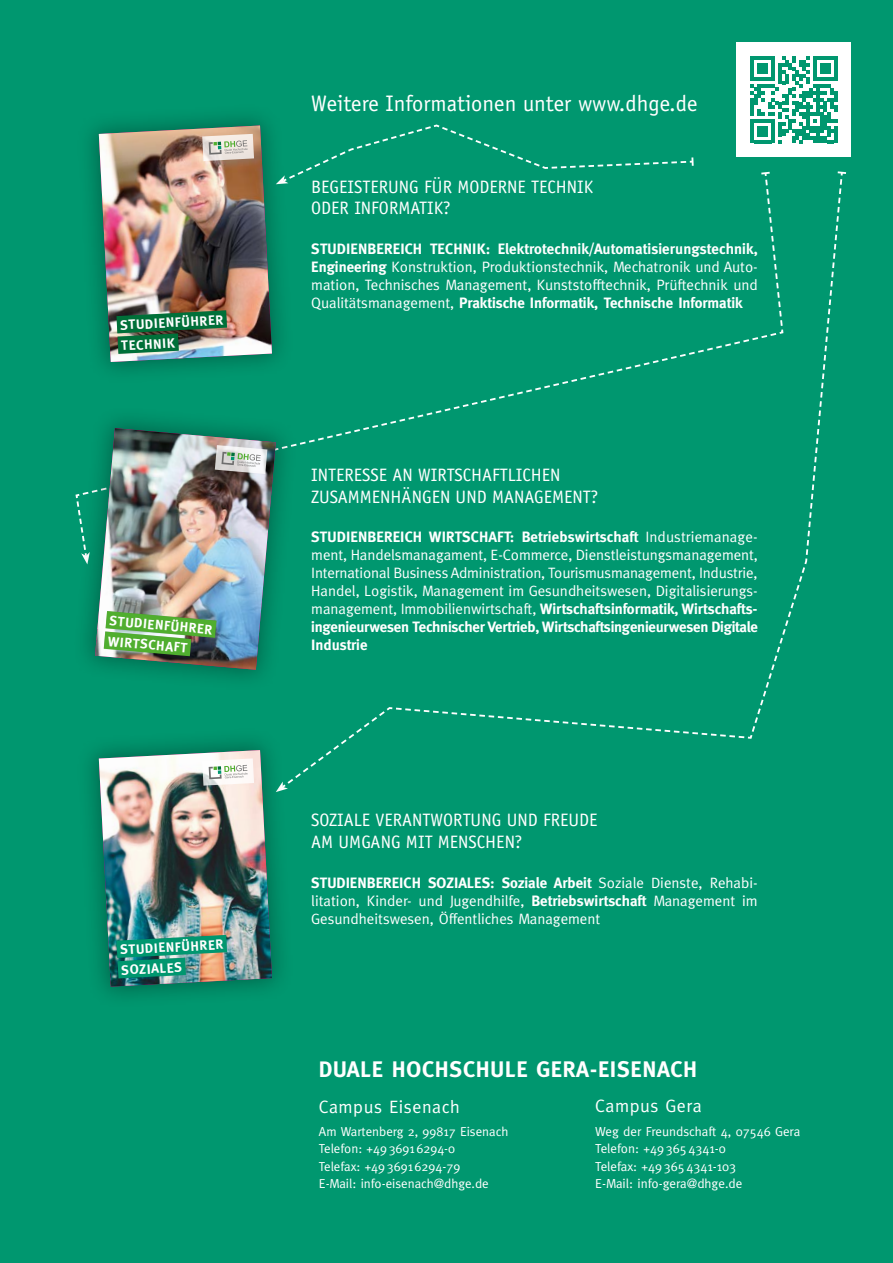
<style>
.page{position:relative;width:893px;height:1263px;background:#00976f}
.page>*{position:absolute;margin:0;border:0;box-sizing:border-box;transform-origin:0 0}
.t1{font:22.5px "AT Officina Sans";color:#fff}
.t2{font:700 22.5px "Meta";letter-spacing:.03em;color:#fff}
.t3{font:18px/21.6px "AT Officina Sans";color:#fff}
.t4{font:18px "Meta";letter-spacing:.03em;color:#fff}
.t5{font:15px/18px "Meta";letter-spacing:-.005em;color:#fff;text-align:justify}
.t6{font:700 13.5px/20.5px "Meta";color:#fff}
.t7{font:13.2px/17.5px "Meta";color:#fff}
.t8{font:13.05px/17.4px "Meta";color:#fff}
.s1{font-weight:700}
</style>
<div class="page">
<svg style="left:300px;top:171px;width:508px;height:568px"></svg>
<svg style="left:805px;top:171px;width:42px;height:386px"></svg>
<div style="left:76px;top:103px;width:219px;height:282px;background:#000;opacity:.33"></div>
<svg style="left:99px;top:124px;width:595px;height:238px"></svg>
<div style="left:76px;top:727px;width:219px;height:282px;background:#000;opacity:.33"></div>
<img style="left:99px;top:708px;width:289px;height:278px">
<div style="left:73px;top:406px;width:225px;height:286px;background:#000;opacity:.33"></div>
<img style="left:75px;top:428px;width:201px;height:242px">
<div style="left:736px;top:43px;width:115px;height:114px;background:#fff"></div>
<svg style="left:750px;top:56px;width:87px;height:87px"></svg>
<p class="t6" style="left:120px;top:315px;width:105px;rotate:-3deg">STUDIENFÜHRER<br>TECHNIK</p>
<p class="t6" style="left:111px;top:610px;width:105px;rotate:5deg">STUDIENFÜHRER<br>WIRTSCHAFT</p>
<p class="t6" style="left:120px;top:939px;width:105px;rotate:-3deg">STUDIENFÜHRER<br>SOZIALES</p>
<h1 class="t1" style="left:311px;top:90px;width:388px">Weitere Informationen unter www.dhge.de</h1>
<p class="t3" style="left:311px;top:176px;width:283px">BEGEISTERUNG FÜR MODERNE TECHNIK<br>ODER INFORMATIK?</p>
<p class="t5" style="left:311px;top:240px;width:448px"><span class="s1">STUDIENBEREICH TECHNIK: Elektrotechnik/Automatisierungstechnik, Engineering</span> Konstruktion, Produktionstechnik, Mechatronik und Auto&shy;mation, Technisches Management, Kunststofftechnik, Prüftechnik und Qualitätsmanagement, <span class="s1">Praktische Informatik, Technische Informatik</span></p>
<p class="t3" style="left:311px;top:464px;width:289px">INTERESSE AN WIRTSCHAFTLICHEN<br>ZUSAMMENHÄNGEN UND MANAGEMENT?</p>
<p class="t5" style="left:311px;top:528px;width:448px;text-align:left"><span class="s1">STUDIENBEREICH WIRTSCHAFT: Betriebswirtschaft</span> Industriemanage&shy;ment, Handelsmanagament, E-Commerce, Dienstleistungsmanagement, International Business Administration, Tourismusmanagement, Industrie, Handel, Logistik, Management im Gesundheitswesen, Digitalisierungs&shy;management, Immobilienwirtschaft, <span class="s1">Wirtschaftsinformatik, Wirtschafts&shy;ingenieurwesen Technischer Vertrieb, Wirtschaftsingenieurwesen Digitale Industrie</span></p>
<p class="t3" style="left:311px;top:810px;width:288px">SOZIALE VERANTWORTUNG UND FREUDE<br>AM UMGANG MIT MENSCHEN?</p>
<p class="t5" style="left:311px;top:873px;width:448px"><span class="s1">STUDIENBEREICH SOZIALES: Soziale Arbeit</span> Soziale Dienste, Rehabi&shy;litation, Kinder- und Jugendhilfe, <span class="s1">Betriebswirtschaft</span> Management im Gesundheitswesen, Öffentliches Management</p>
<h1 class="t2" style="left:319px;top:1056px;width:380px">DUALE HOCHSCHULE GERA-EISENACH</h1>
<p class="t4" style="left:319px;top:1096px;width:142px">Campus Eisenach</p>
<p class="t8" style="left:319px;top:1123px;width:191px">Am Wartenberg 2, 99817 Eisenach<br>Telefon: +4936916294-0<br>Telefax: +4936916294-79<br>E-Mail: info-eisenach@dhge.de</p>
<p class="t4" style="left:595px;top:1095px;width:108px">Campus Gera</p>
<p class="t7" style="left:595px;top:1122px;width:207px">Weg der Freundschaft 4, 07546 Gera<br>Telefon: +493654341-0<br>Telefax: +493654341-103<br>E-Mail: info-gera@dhge.de</p>
</div>
